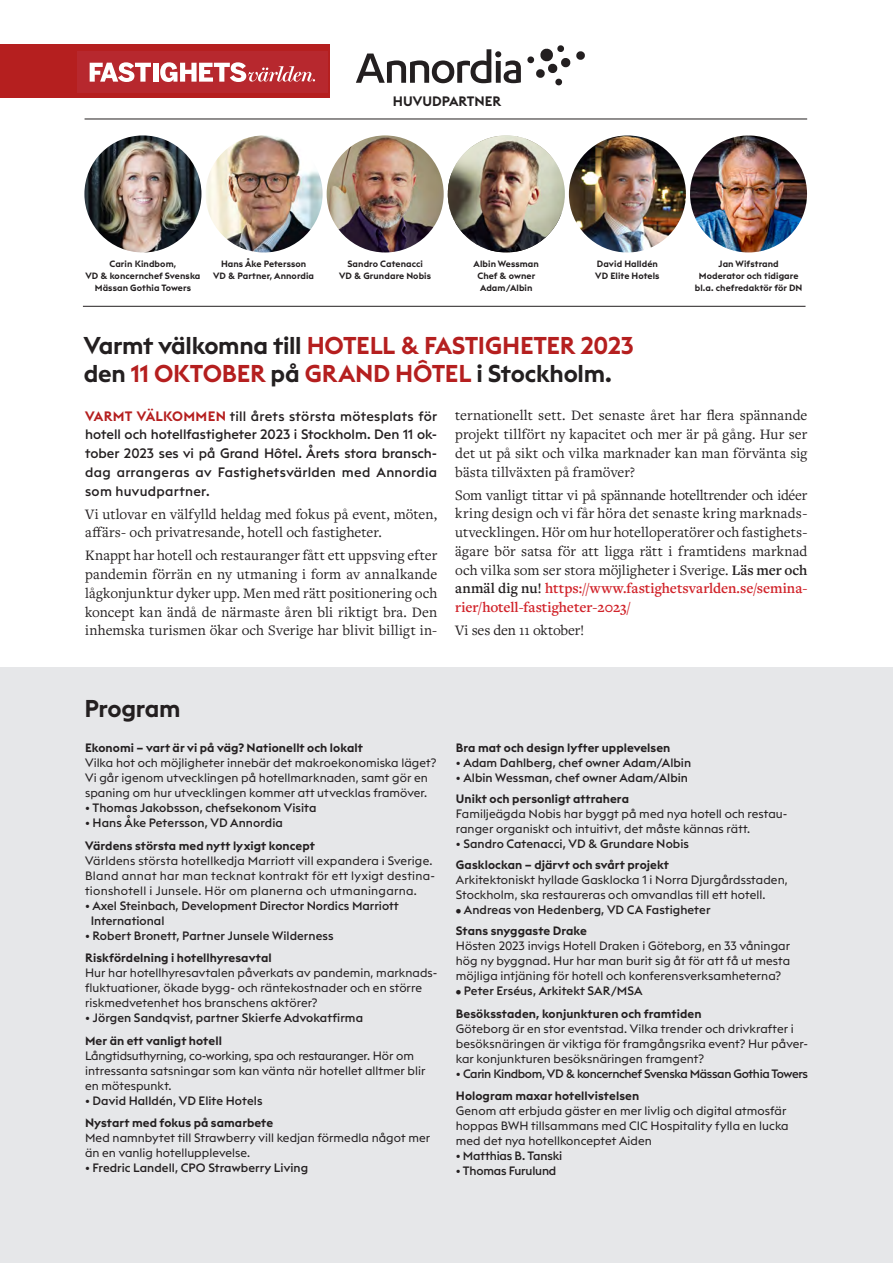
<style>
.page{position:relative;width:893px;height:1263px;background:#fff}
.page>*{position:absolute;margin:0;border:0;box-sizing:border-box;transform-origin:0 0}
.t1{font:600 24px/28.5px "Euclid Triangle";letter-spacing:-.01em;color:#b51f1f}
.t2{font:600 24px "Euclid Triangle";letter-spacing:-.015em;color:#231f20}
.t3{font:15px/18.8px "Freight Text Pro";letter-spacing:.005em;color:#231f20;text-align:justify}
.t4{font:500 13.5px/18.8px "Euclid Triangle";letter-spacing:.02em;color:#231f20;text-align:justify}
.t5{font:600 13.5px "Euclid Triangle";color:#231f20}
.t6{font:12px/15px "Euclid Triangle";letter-spacing:.005em;color:#231f20}
.t7{font:500 12px/15px "Euclid Triangle";color:#231f20}
.t8{font:600 12px/22.5px "Euclid Triangle";letter-spacing:.005em;color:#231f20}
.t9{font:500 12px/22.5px "Euclid Triangle";letter-spacing:-.03em;color:#231f20}
.t10{font:600 9px/12px "Euclid Triangle";letter-spacing:.01em;color:#231f20;text-align:center}
.s1{color:#231f20}
.s2{font-weight:600;color:#b51f1f}
.s3{font-weight:600}
.s4{font-weight:600;color:#d1232a}
.s5{font-weight:400}
.s6{font-family:"Freight Text Pro";font-weight:400}
.s7{font-weight:500}
</style>
<div class="page">
<div style="left:0;top:668px;width:893px;height:595px;background:#e6e7e9"></div>
<div style="left:0;top:44px;width:330px;height:54px;background:#b51f1f"></div>
<div style="left:77px;top:51px;width:250px;height:41px;background:#b7282e"></div>
<svg style="left:90px;top:62px;width:61px;height:20px"></svg>
<div style="left:153px;top:63px;width:5px;height:19px;background:#fff"></div>
<svg style="left:160px;top:62px;width:155px;height:20px"></svg>
<img style="left:206px;top:135px;width:117px;height:117px;border-radius:59px">
<img style="left:327px;top:135px;width:117px;height:117px;border-radius:59px">
<img style="left:84px;top:135px;width:117px;height:117px;border-radius:59px">
<img style="left:569px;top:135px;width:117px;height:117px;border-radius:59px">
<img style="left:690px;top:135px;width:117px;height:117px;border-radius:58px">
<hr style="left:85px;top:119px;width:722px;height:1px;background:#231f20">
<svg style="left:356px;top:49px;width:165px;height:34px"></svg>
<svg style="left:527px;top:45px;width:58px;height:40px"></svg>
<hr style="left:83px;top:306px;width:722px;height:1px;background:#231f20">
<img style="left:448px;top:135px;width:117px;height:117px;border-radius:59px">
<p class="t5" style="left:393px;top:93px;width:110px">HUVUDPARTNER</p>
<p class="t10" style="left:85px;top:258px;width:116px">Carin Kindbom,<br>VD &amp; koncernchef Svenska<br>Mässan Gothia Towers</p>
<p class="t10" style="left:213px;top:258px;width:102px">Hans Åke Petersson<br>VD &amp; Partner, Annordia</p>
<p class="t10" style="left:339px;top:258px;width:93px">Sandro Catenacci<br>VD &amp; Grundare Nobis</p>
<p class="t10" style="left:474px;top:258px;width:67px">Albin Wessman<br>Chef &amp; owner<br>Adam/Albin</p>
<p class="t10" style="left:595px;top:258px;width:66px;text-align:left">David Halldén<br>VD Elite Hotels</p>
<p class="t10" style="left:695px;top:258px;width:109px">Jan Wifstrand<br>Moderator och tidigare bl.a. chefredaktör för DN</p>
<h1 class="t1" style="left:84px;top:331px;width:552px"><span class="s1">Varmt välkomna till</span> HOTELL &amp; FASTIGHETER 2023 <span class="s1">den</span> 11 OKTOBER <span class="s1">på</span> GRAND HÔTEL <span class="s1">i Stockholm.</span></h1>
<p class="t4" style="left:85px;top:407px;width:354px"><span class="s2">VARMT VÄLKOMMEN</span> till årets största mötesplats för hotell och hotellfastigheter 2023 i Stockholm. Den 11 ok&shy;tober 2023 ses vi på Grand Hôtel. Årets stora bransch&shy;dag arrangeras av Fastighetsvärlden med Annordia som huvudpartner.</p>
<p class="t3" style="left:85px;top:504px;width:354px">Vi utlovar en välfylld heldag med fokus på event, möten, affärs- och privatresande, hotell och fastigheter.</p>
<p class="t3" style="left:85px;top:546px;width:354px">Knappt har hotell och restauranger fått ett uppsving efter pandemin förrän en ny utmaning i form av annalkande lågkonjunktur dyker upp. Men med rätt positionering och koncept kan ändå de närmaste åren bli riktigt bra. Den inhemska turismen ökar och Sverige har blivit billigt in-</p>
<p class="t3" style="left:455px;top:405px;width:354px">ternationellt sett. Det senaste året har flera spännande projekt tillfört ny kapacitet och mer är på gång. Hur ser det ut på sikt och vilka marknader kan man förvänta sig bästa tillväxten på framöver?</p>
<p class="t3" style="left:455px;top:485px;width:354px">Som vanligt tittar vi på spännande hotelltrender och idéer kring design och vi får höra det senaste kring marknads&shy;utvecklingen. Hör om hur hotelloperatörer och fastighets&shy;ägare bör satsa för att ligga rätt i framtidens marknad och vilka som ser stora möjligheter i Sverige. <span class="s3">Läs mer och anmäl dig nu!</span> <span class="s4">https://www.fastighetsvarlden.se/semina&shy;rier/hotell-fastigheter-2023/</span></p>
<p class="t3" style="left:455px;top:620px;width:131px">Vi ses den 11 oktober!</p>
<h1 class="t2" style="left:84px;top:693px;width:98px">Program</h1>
<p class="t8" style="left:85px;top:737px;width:279px">Ekonomi – vart är vi på väg? Nationellt och lokalt</p>
<p class="t6" style="left:85px;top:755px;width:353px">Vilka hot och möjligheter innebär det makroekonomiska läget?<br>Vi går igenom utvecklingen på hotellmarknaden, samt gör en spaning om hur utvecklingen kommer att utvecklas framöver.</p>
<p class="t7" style="left:85px;top:801px;width:233px">• Thomas Jakobsson, chefsekonom Visita</p>
<p class="t7" style="left:85px;top:816px;width:199px">• Hans Åke Petersson, VD Annordia</p>
<p class="t8" style="left:85px;top:835px;width:231px">Värdens största med nytt lyxigt koncept</p>
<p class="t6" style="left:85px;top:853px;width:352px">Världens största hotellkedja Marriott vill expandera i Sverige.<br>Bland annat har man tecknat kontrakt för ett lyxigt destina&shy;tionshotell i Junsele. Hör om planerna och utmaningarna.</p>
<p class="t7" style="left:91px;top:898px;width:310px;text-indent:-6px">• Axel Steinbach, Development Director Nordics Marriott<br>International</p>
<p class="t7" style="left:85px;top:928px;width:250px">• Robert Bronett, Partner Junsele Wilderness</p>
<p class="t8" style="left:85px;top:947px;width:188px">Riskfördelning i hotellhyresavtal</p>
<p class="t6" style="left:85px;top:965px;width:354px">Hur har hotellhyresavtalen påverkats av pandemin, marknads&shy;fluktuationer, ökade bygg- och räntekostnader och en större riskmedvetenhet hos branschens aktörer?</p>
<p class="t7" style="left:85px;top:1007px;width:280px;line-height:22.5px"><span class="s5">•</span> Jörgen Sandqvist, partner Skierfe Advokatfirma<br><span class="s3">Mer än ett vanligt hotell</span></p>
<p class="t6" style="left:85px;top:1048px;width:342px">Långtidsuthyrning, co-working, spa och restauranger. Hör om intressanta satsningar som kan vänta när hotellet alltmer blir en mötespunkt.</p>
<p class="t7" style="left:85px;top:1093px;width:179px">• David Halldén, VD Elite Hotels</p>
<p class="t8" style="left:85px;top:1112px;width:190px">Nystart med fokus på samarbete</p>
<p class="t6" style="left:85px;top:1130px;width:347px">Med namnbytet till Strawberry vill kedjan förmedla något mer än en vanlig hotellupplevelse.</p>
<p class="t7" style="left:85px;top:1161px;width:225px">• Fredric Landell, CPO Strawberry Living</p>
<p class="t8" style="left:456px;top:737px;width:216px">Bra mat och design lyfter upplevelsen</p>
<p class="t7" style="left:456px;top:756px;width:237px">• Adam Dahlberg, chef owner Adam/Albin</p>
<p class="t7" style="left:456px;top:771px;width:234px">• Albin Wessman, chef owner Adam/Albin</p>
<p class="t8" style="left:456px;top:788px;width:175px">Unikt och personligt attrahera</p>
<p class="t6" style="left:456px;top:806px;width:333px">Familjeägda Nobis har byggt på med nya hotell och restau&shy;ranger organiskt och intuitivt, det måste kännas rätt.</p>
<p class="t7" style="left:456px;top:837px;width:235px">• Sandro Catenacci, VD &amp; Grundare Nobis</p>
<p class="t8" style="left:456px;top:854px;width:215px">Gasklockan – djärvt och svårt projekt</p>
<p class="t6" style="left:456px;top:872px;width:333px">Arkitektoniskt hyllade Gasklocka 1 i Norra Djurgårdsstaden,<br>Stockholm, ska restaureras och omvandlas till ett hotell.</p>
<p class="t7" style="left:456px;top:900px;width:256px;line-height:21px"><span class="s6">•</span> Andreas von Hedenberg, VD CA Fastigheter<br><span class="s3">Stans snyggaste Drake</span></p>
<p class="t6" style="left:456px;top:938px;width:336px;text-align:justify">Hösten 2023 invigs Hotell Draken i Göteborg, en 33 våningar hög ny byggnad. Hur har man burit sig åt för att få ut mesta möjliga intjäning för hotell och konferensverksamheterna?</p>
<p class="t8" style="left:456px;top:980px;width:247px"><span class="s6">•</span> <span class="s7">Peter Erséus, Arkitekt SAR/MSA<br></span>Besöksstaden, konjunkturen och framtiden</p>
<p class="t6" style="left:456px;top:1021px;width:354px">Göteborg är en stor eventstad. Vilka trender och drivkrafter i besöksnäringen är viktiga för framgångsrika event? Hur påver&shy;kar konjunkturen besöksnäringen framgent?</p>
<p class="t9" style="left:456px;top:1062px;width:354px"><span class="s5">•</span> Carin Kindbom, VD &amp; koncernchef Svenska Mässan Gothia Towers<br><span class="s3">Hologram maxar hotellvistelsen</span></p>
<p class="t6" style="left:456px;top:1103px;width:334px">Genom att erbjuda gäster en mer livlig och digital atmosfär hoppas BWH tillsammans med CIC Hospitality fylla en lucka med det nya hotellkonceptet Aiden</p>
<p class="t7" style="left:456px;top:1149px;width:108px">• Matthias B. Tanski</p>
<p class="t7" style="left:456px;top:1164px;width:102px">• Thomas Furulund</p>
</div>
